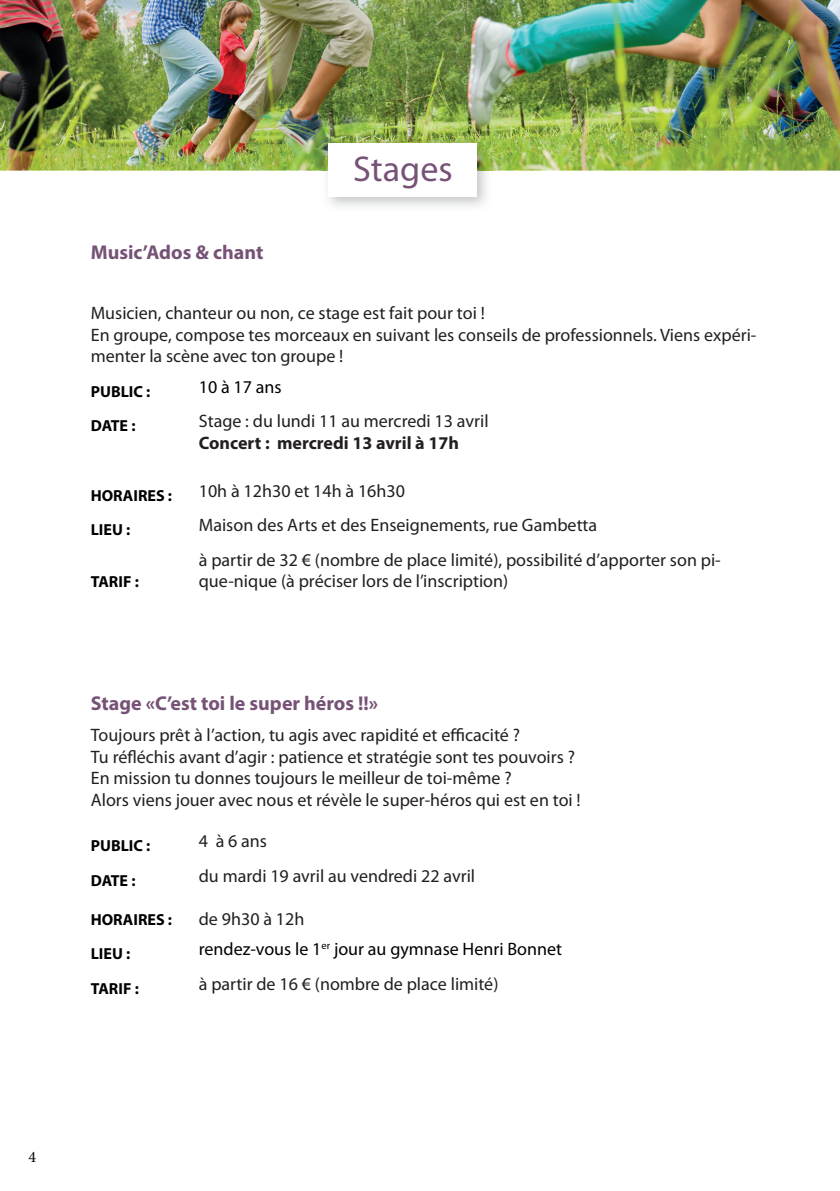
<style>
.page{position:relative;width:840px;height:1191px;background:#fff}
.page>*{position:absolute;margin:0;border:0;box-sizing:border-box;transform-origin:0 0}
.t1{font:36px "Myriad Pro";color:#765376}
.t2{font:700 20px "Myriad Pro";color:#765376}
.t3{font:18px/21.6px "Myriad Pro";color:#231f20}
.t4{font:18px "Myriad Pro";color:#000001}
.t5{font:700 18px "Myriad Pro";color:#231f20}
.t6{font:700 16px "Myriad Pro";color:#000001}
.t7{font:16px "Minion Pro";color:#000}
</style>
<div class="page">
<img style="left:0;top:0;width:839px;height:171px">
<img style="left:321px;top:136px;width:171px;height:71px">
<div style="left:329px;top:143px;width:148px;height:54px;background:#fff"></div>
<p class="t2" style="left:91px;top:239px;width:174px">Music’Ados &amp; chant</p>
<h1 class="t1" style="left:353px;top:150px;width:101px">Stages</h1>
<p class="t3" style="left:91px;top:302px;width:666px">Musicien, chanteur ou non, ce stage est fait pour toi !<br>En groupe, compose tes morceaux en suivant les conseils de professionnels. Viens expéri&shy;menter la scène avec ton groupe !</p>
<p class="t6" style="left:91px;top:381px;width:61px">PUBLIC :</p>
<p class="t4" style="left:199px;top:377px;width:84px">10 à 17 ans</p>
<p class="t6" style="left:91px;top:415px;width:46px">DATE :</p>
<p class="t3" style="left:199px;top:411px;width:291px">Stage : du lundi 11 au mercredi 13 avril</p>
<p class="t5" style="left:199px;top:431px;width:261px">Concert : mercredi 13 avril à 17h</p>
<p class="t6" style="left:91px;top:485px;width:83px">HORAIRES :</p>
<p class="t3" style="left:199px;top:480px;width:207px">10h à 12h30 et 14h à 16h30</p>
<p class="t6" style="left:91px;top:519px;width:41px">LIEU :</p>
<p class="t3" style="left:199px;top:515px;width:400px">Maison des Arts et des Enseignements, rue Gambetta</p>
<p class="t6" style="left:91px;top:571px;width:49px">TARIF :</p>
<p class="t3" style="left:199px;top:549px;width:523px">à partir de 32 € (nombre de place limité), possibilité d’apporter son pi&shy;que-nique (à préciser lors de l’inscription)</p>
<p class="t2" style="left:91px;top:690px;width:289px">Stage «C’est toi le super héros !!»</p>
<p class="t3" style="left:91px;top:724px;width:491px">Toujours prêt à l’action, tu agis avec rapidité et efficacité ?<br>Tu réfléchis avant d’agir : patience et stratégie sont tes pouvoirs ?<br>En mission tu donnes toujours le meilleur de toi-même ?<br>Alors viens jouer avec nous et révèle le super-héros qui est en toi !</p>
<p class="t6" style="left:91px;top:835px;width:61px">PUBLIC :</p>
<p class="t3" style="left:199px;top:831px;width:70px">4 à 6 ans</p>
<p class="t6" style="left:91px;top:870px;width:46px">DATE :</p>
<p class="t3" style="left:199px;top:865px;width:278px">du mardi 19 avril au vendredi 22 avril</p>
<p class="t6" style="left:91px;top:909px;width:83px">HORAIRES :</p>
<p class="t3" style="left:199px;top:908px;width:107px">de 9h30 à 12h</p>
<p class="t6" style="left:91px;top:943px;width:41px">LIEU :</p>
<p class="t4" style="left:199px;top:939px;width:364px">rendez-vous le 1<sup>er</sup> jour au gymnase Henri Bonnet</p>
<p class="t6" style="left:91px;top:978px;width:49px">TARIF :</p>
<p class="t3" style="left:199px;top:973px;width:301px">à partir de 16 € (nombre de place limité)</p>
<p class="t7" style="left:28px;top:1146px;width:9px">4</p>
</div>
